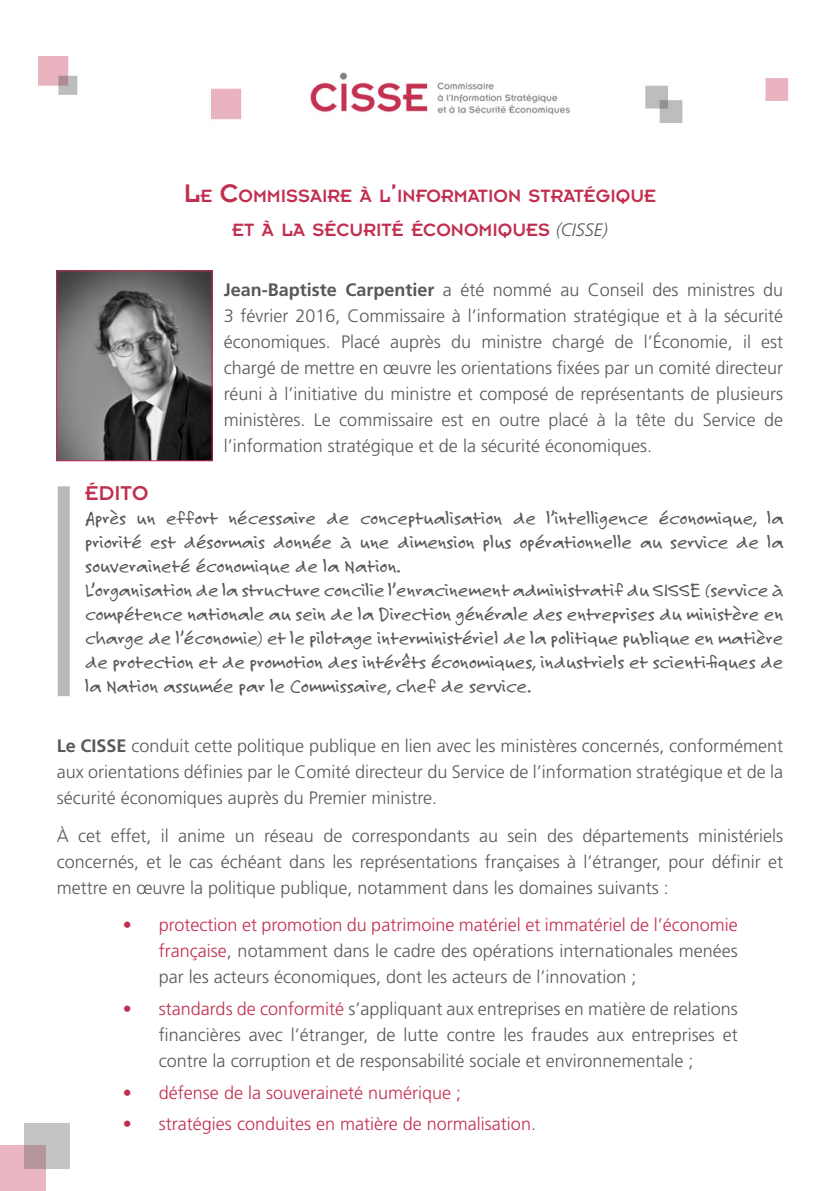
<style>
.page{position:relative;width:840px;height:1191px;background:#fff}
.page>*{position:absolute;margin:0;border:0;box-sizing:border-box;transform-origin:0 0}
.t1{font:22px "Insignia LT Std";color:#c12f50}
.t2{font:20px/24px "Felt Tip Roman";color:#57585a;text-align:justify}
.t3{font:19.6px "Insignia LT Std";color:#c12f50}
.t4{font:300 18px/26px "Frutiger LT Std";color:#57585a;text-align:justify}
.t5{font:300 18px "Frutiger LT Std";color:#c12f50}
.s1{font-size:28px}
.s2{font-family:"Frutiger LT Std";font-weight:300;font-style:italic;font-size:18px;color:#57585a}
.s3{font-weight:700}
.s4{color:#c12f50}
.s5{color:#57585a}
</style>
<div class="page">
<img style="left:38px;top:57px;width:751px;height:66px">
<div style="left:58px;top:486px;width:12px;height:210px;background:#b8b9bc"></div>
<div style="left:0;top:1145px;width:45px;height:46px;background:#e9b6c1"></div>
<svg style="left:24px;top:1123px;width:46px;height:45px;background:#c0b8bb"></svg>
<img style="left:58px;top:272px;width:152px;height:187px">
<div style="left:56px;top:270px;width:156px;height:191px;border:1px solid #c12f50"></div>
<p class="t3" style="left:184px;top:186px;width:473px"><span class="s1">L</span>E <span class="s1">C</span>OMMISSAIRE À L<span class="s1">’</span>INFORMATION STRATÉGIQUE</p>
<p class="t3" style="left:232px;top:219px;width:377px">ET À LA SÉCURITÉ ÉCONOMIQUES <span class="s2">(CISSE)</span></p>
<p class="t4" style="left:223px;top:277px;width:560px"><span class="s3">Jean-Baptiste Carpentier</span> a été nommé au Conseil des ministres du 3 février 2016, Commissaire à l’information stratégique et à la sécurité économiques. Placé auprès du ministre chargé de l’Économie, il est chargé de mettre en œuvre les orientations fixées par un comité directeur réuni à l’initiative du ministre et composé de représentants de plusieurs ministères. Le commissaire est en outre placé à la tête du Service de l’information stratégique et de la sécurité économiques.</p>
<p class="t1" style="left:85px;top:482px;width:65px">ÉDITO</p>
<p class="t2" style="left:85px;top:506px;width:699px">Après un effort nécessaire de conceptualisation de l’intelligence économique, la priorité est désormais donnée à une dimension plus opérationnelle au service de la souveraineté économique de la Nation.</p>
<p class="t2" style="left:85px;top:578px;width:699px">L’organisation de la structure concilie l’enracinement administratif du SISSE (service à compétence nationale au sein de la Direction générale des entreprises du ministère en charge de l’économie) et le pilotage interministériel de la politique publique en matière de protection et de promotion des intérêts économiques, industriels et scientifiques de la Nation assumée par le Commissaire, chef de service.</p>
<p class="t4" style="left:57px;top:733px;width:727px"><span class="s3">Le CISSE</span> conduit cette politique publique en lien avec les ministères concernés, conformément aux orientations définies par le Comité directeur du Service de l’information stratégique et de la sécurité économiques auprès du Premier ministre.</p>
<p class="t4" style="left:57px;top:823px;width:727px">À cet effet, il anime un réseau de correspondants au sein des départements ministériels concernés, et le cas échéant dans les représentations françaises à l’étranger, pour définir et mettre en œuvre la politique publique, notamment dans les domaines suivants :</p>
<p class="t4" style="left:159px;top:912px;width:580px;text-indent:-36px"><span class="s4">• protection et promotion du patrimoine matériel et immatériel de l’économie française</span>, notamment dans le cadre des opérations internationales menées par les acteurs économiques, dont les acteurs de l’innovation ;</p>
<p class="t4" style="left:159px;top:996px;width:580px;text-indent:-36px"><span class="s4">• standards de conformité</span> s’appliquant aux entreprises en matière de relations financières avec l’étranger, de lutte contre les fraudes aux entreprises et contre la corruption et de responsabilité sociale et environnementale ;</p>
<p class="t5" style="left:123px;top:1082px;width:340px">• défense de la souveraineté numérique ;</p>
<p class="t5" style="left:123px;top:1113px;width:414px">• stratégies conduites en matière de normalisation<span class="s5">.</span></p>
</div>
